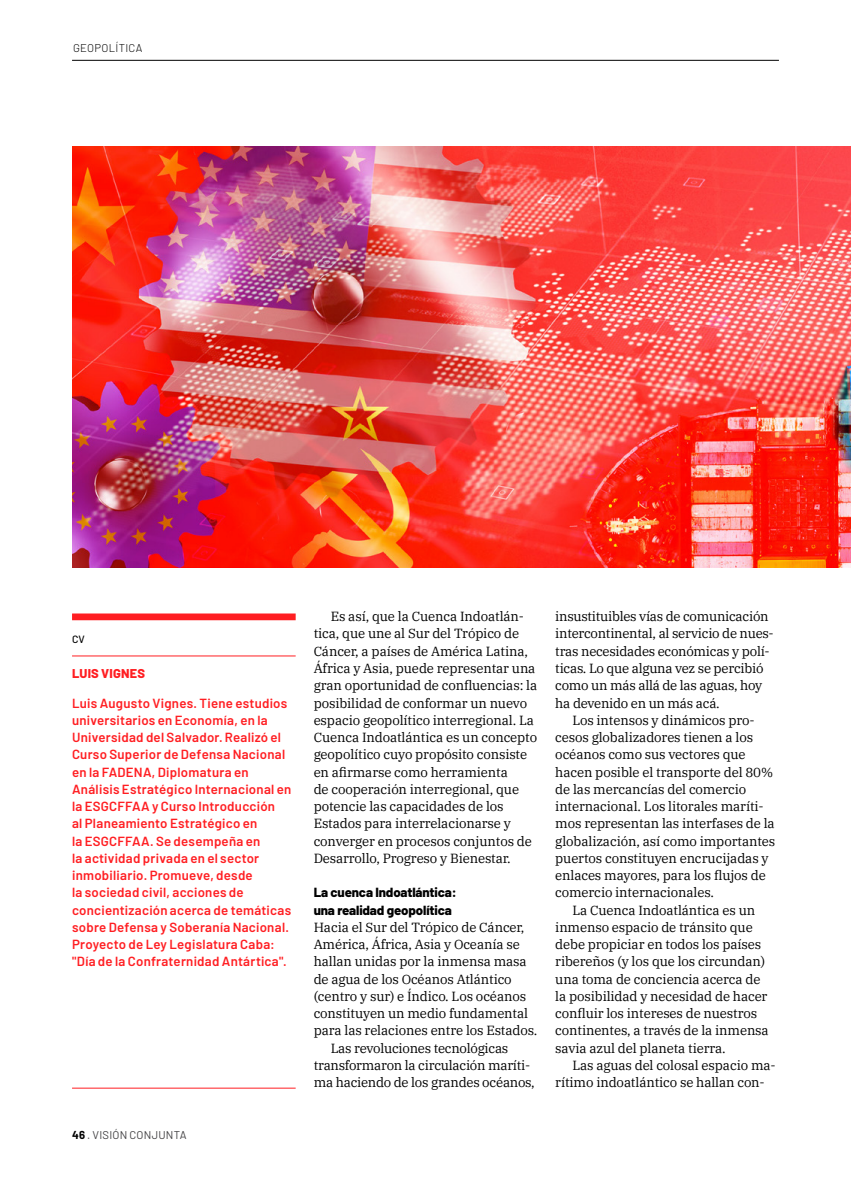
<style>
.page{position:relative;width:851px;height:1191px;background:#fff}
.page>*{position:absolute;margin:0;border:0;box-sizing:border-box;transform-origin:0 0}
.t1{font:13.2px/17.2px "IBM Plex Serif";letter-spacing:-.01em;color:#000}
.t2{font:600 13.2px/17.2px "Barlow";letter-spacing:.02em;color:#ff1e22}
.t3{font:800 13.2px/17.2px "Barlow";letter-spacing:-.01em;color:#000}
.t4{font:800 12.75px "Barlow";letter-spacing:.015em;color:#ff1e22}
.t5{font:11.25px "Barlow";letter-spacing:.02em;color:#414042}
.t6{font:300 11.25px "Barlow";letter-spacing:.025em;color:#000}
.t7{font:500 10.5px "Barlow";color:#000}
.s1{font-weight:700;color:#000}
</style>
<div class="page">
<hr style="left:72px;top:60px;width:706px;height:1px;background:#000">
<img style="left:72px;top:147px;width:778px;height:420px">
<div style="left:72px;top:613px;width:223px;height:7px;background:#ff1e22"></div>
<hr style="left:72px;top:655px;width:223px;height:1px;background:#ff1e22">
<hr style="left:72px;top:1087px;width:223px;height:1px;background:#ff1e22">
<p class="t6" style="left:73px;top:40px;width:71px">GEOPOLÍTICA</p>
<p class="t7" style="left:72px;top:631px;width:14px">CV</p>
<p class="t4" style="left:72px;top:663px;width:74px">LUIS VIGNES</p>
<p class="t2" style="left:72px;top:693px;width:221px">Luis Augusto Vignes. Tiene estudios universitarios en Economía, en la Universidad del Salvador. Realizó el Curso Superior de Defensa Nacional en la FADENA, Diplomatura en Análisis Estratégico Internacional en la ESGCFFAA y Curso Introducción<br>al Planeamiento Estratégico en<br>la ESGCFFAA. Se desempeña en<br>la actividad privada en el sector inmobiliario. Promueve, desde<br>la sociedad civil, acciones de concientización acerca de temáticas sobre Defensa y Soberanía Nacional.<br>Proyecto de Ley Legislatura Caba: "Día de la Confraternidad Antártica".</p>
<p class="t5" style="left:72px;top:1126px;width:116px"><span class="s1">46</span> . VISIÓN CONJUNTA</p>
<p class="t1" style="left:313px;top:607px;width:225px;text-indent:17px">Es así, que la Cuenca Indoatlán&shy;tica, que une al Sur del Trópico de Cáncer, a países de América Latina, África y Asia, puede representar una gran oportunidad de confluencias: la posibilidad de conformar un nuevo espacio geopolítico interregional. La Cuenca Indoatlántica es un concepto geopolítico cuyo propósito consiste en afirmarse como herramienta<br>de cooperación interregional, que potencie las capacidades de los Estados para interrelacionarse y converger en procesos conjuntos de Desarrollo, Progreso y Bienestar.</p>
<p class="t3" style="left:313px;top:883px;width:144px">La cuenca Indoatlántica: una realidad geopolítica</p>
<p class="t1" style="left:313px;top:917px;width:212px">Hacia el Sur del Trópico de Cáncer,</p>
<p class="t1" style="left:313px;top:934px;width:208px">América, África, Asia y Oceanía se</p>
<p class="t1" style="left:313px;top:952px;width:214px">hallan unidas por la inmensa masa</p>
<p class="t1" style="left:313px;top:969px;width:199px">de agua de los Océanos Atlántico</p>
<p class="t1" style="left:313px;top:986px;width:214px">(centro y sur) e Índico. Los océanos</p>
<p class="t1" style="left:313px;top:1003px;width:216px">constituyen un medio fundamental</p>
<p class="t1" style="left:313px;top:1021px;width:225px">para las relaciones entre los Estados.</p>
<p class="t1" style="left:330px;top:1038px;width:179px">Las revoluciones tecnológicas</p>
<p class="t1" style="left:313px;top:1055px;width:218px">transformaron la circulación maríti-</p>
<p class="t1" style="left:313px;top:1072px;width:222px">ma haciendo de los grandes océanos,</p>
<p class="t1" style="left:555px;top:607px;width:220px">insustituibles vías de comunicación intercontinental, al servicio de nues&shy;tras necesidades económicas y polí&shy;ticas. Lo que alguna vez se percibió como un más allá de las aguas, hoy ha devenido en un más acá.</p>
<p class="t1" style="left:572px;top:710px;width:184px">Los intensos y dinámicos pro-</p>
<p class="t1" style="left:555px;top:727px;width:199px">cesos globalizadores tienen a los</p>
<p class="t1" style="left:555px;top:745px;width:192px">océanos como sus vectores que</p>
<p class="t1" style="left:555px;top:762px;width:219px">hacen posible el transporte del 80%</p>
<p class="t1" style="left:555px;top:779px;width:192px">de las mercancías del comercio</p>
<p class="t1" style="left:555px;top:796px;width:210px">internacional. Los litorales maríti-</p>
<p class="t1" style="left:555px;top:814px;width:221px">mos representan las interfases de la</p>
<p class="t1" style="left:555px;top:831px;width:221px">globalización, así como importantes</p>
<p class="t1" style="left:555px;top:848px;width:215px">puertos constituyen encrucijadas y</p>
<p class="t1" style="left:555px;top:865px;width:212px">enlaces mayores, para los flujos de</p>
<p class="t1" style="left:555px;top:883px;width:160px">comercio internacionales.</p>
<p class="t1" style="left:572px;top:900px;width:184px">La Cuenca Indoatlántica es un</p>
<p class="t1" style="left:555px;top:917px;width:199px">inmenso espacio de tránsito que</p>
<p class="t1" style="left:555px;top:934px;width:207px">debe propiciar en todos los países</p>
<p class="t1" style="left:555px;top:952px;width:211px">ribereños (y los que los circundan)</p>
<p class="t1" style="left:555px;top:969px;width:207px">una toma de conciencia acerca de</p>
<p class="t1" style="left:555px;top:986px;width:214px">la posibilidad y necesidad de hacer</p>
<p class="t1" style="left:555px;top:1003px;width:203px">confluir los intereses de nuestros</p>
<p class="t1" style="left:555px;top:1021px;width:215px">continentes, a través de la inmensa</p>
<p class="t1" style="left:555px;top:1038px;width:172px">savia azul del planeta tierra.</p>
<p class="t1" style="left:572px;top:1055px;width:205px">Las aguas del colosal espacio ma-</p>
<p class="t1" style="left:555px;top:1072px;width:211px">rítimo indoatlántico se hallan con-</p>
</div>
